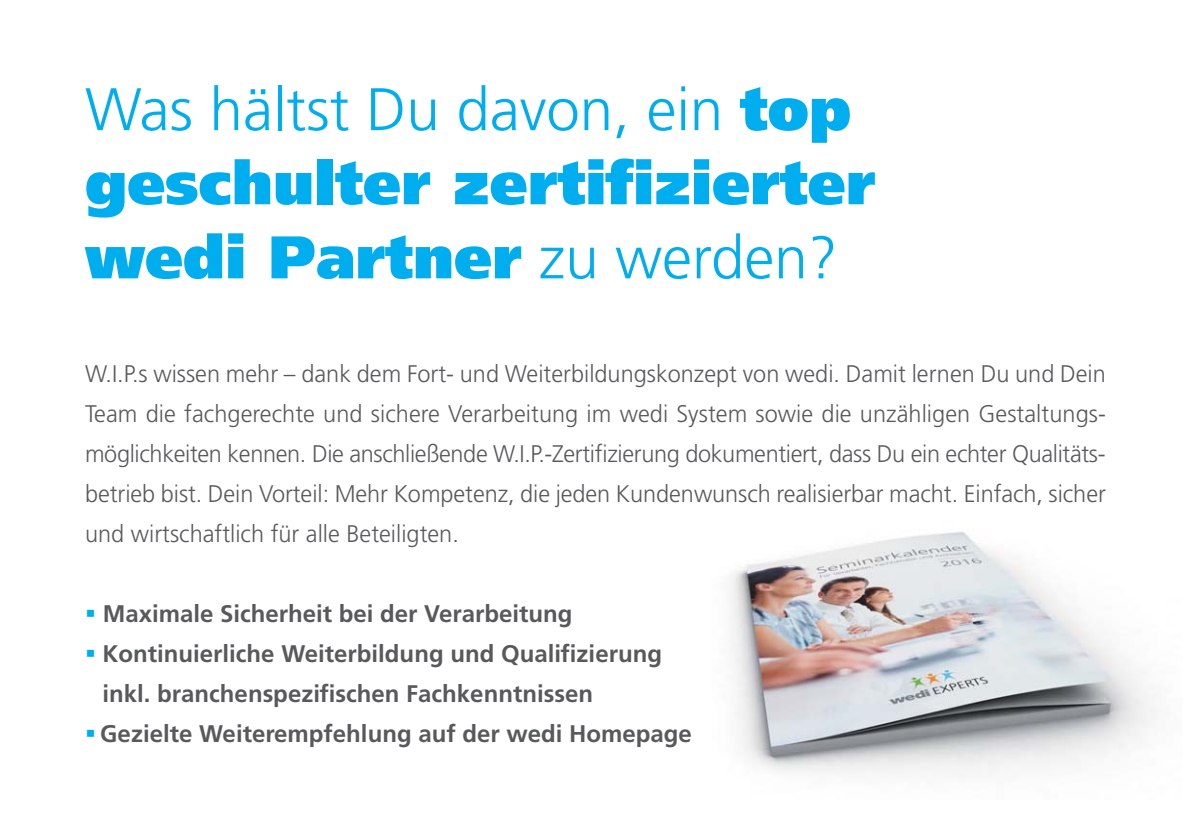
<style>
.page{position:relative;width:1191px;height:840px;background:#fff}
.page>*{position:absolute;margin:0;border:0;box-sizing:border-box;transform-origin:0 0}
.t1{font:900 60px/74px "Frutiger LT Com";color:#00aeef}
.t2{font:300 24px/40px "Frutiger LT Com";color:#58595b;text-align:justify}
.t3{font:700 24px/40px "Frutiger LT Com";color:#58595b}
.s1{font-weight:300}
.s2{color:#00aeef}
</style>
<div class="page">
<img style="left:730px;top:531px;width:427px;height:242px">
<h1 class="t1" style="left:85px;top:77px;width:792px"><span class="s1">Was hältst Du davon, ein</span> top geschulter zertifizierter wedi Partner <span class="s1">zu werden?</span></h1>
<p class="t2" style="left:85px;top:355px;width:1022px">W.I.P.s wissen mehr – dank dem Fort- und Weiterbildungskonzept von wedi. Damit lernen Du und Dein Team die fachgerechte und sichere Verarbeitung im wedi System sowie die unzähligen Gestaltungs&shy;möglichkeiten kennen. Die anschließende W.I.P.-Zertifizierung dokumentiert, dass Du ein echter Qualitäts&shy;betrieb bist. Dein Vorteil: Mehr Kompetenz, die jeden Kundenwunsch realisierbar macht. Einfach, sicher und wirtschaftlich für alle Beteiligten.</p>
<p class="t3" style="left:85px;top:595px;width:489px"><span class="s2">▪</span> Maximale Sicherheit bei der Verarbeitung</p>
<p class="t3" style="left:103px;top:635px;width:561px;text-indent:-18px"><span class="s2">▪</span> Kontinuierliche Weiterbildung und Qualifizierung inkl. branchenspezifischen Fachkenntnissen</p>
<p class="t3" style="left:85px;top:715px;width:608px"><span class="s2">▪</span> Gezielte Weiterempfehlung auf der wedi Homepage</p>
</div>
